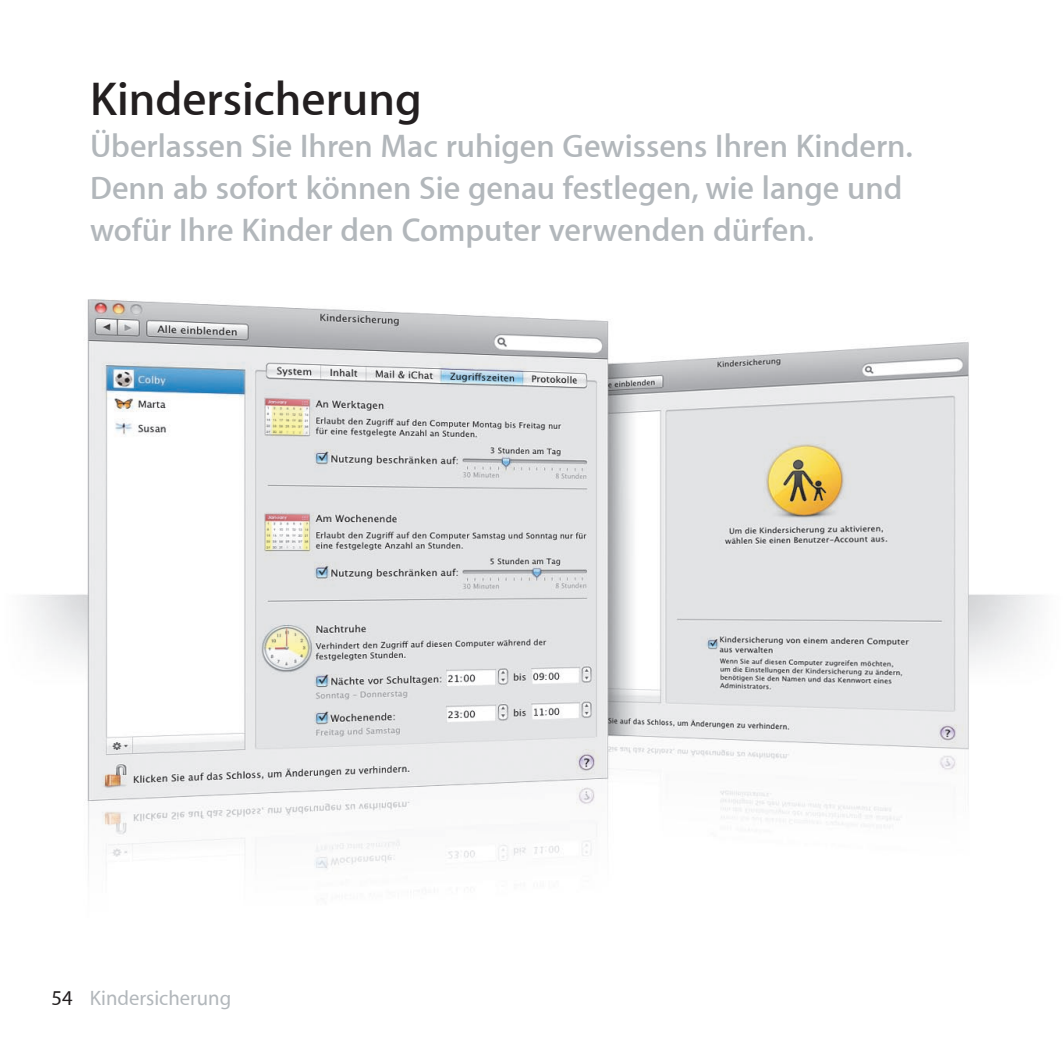
<style>
.page{position:relative;width:1063px;height:1063px;background:#fff}
.page>*{position:absolute;margin:0;border:0;box-sizing:border-box;transform-origin:0 0}
.t1{font:600 48px "Myriad Set";color:#231f20}
.t2{font:600 33px/42px "Myriad Set";color:#b2b7bb}
.t3{font:500 21px "Myriad Set";color:#b2b7bb}
.s1{color:#231f20}
</style>
<div class="page">
<img style="left:26px;top:299px;width:1014px;height:575px">
<h1 class="t1" style="left:90px;top:69px;width:333px">Kindersicherung</h1>
<p class="t2" style="left:90px;top:124px;width:824px">Überlassen Sie Ihren Mac ruhigen Gewissens Ihren Kindern.<br>Denn ab sofort können Sie genau festlegen, wie lange und wofür Ihre Kinder den Computer verwenden dürfen.</p>
<p class="t3" style="left:52px;top:985px;width:181px"><span class="s1">54</span> Kindersicherung</p>
</div>
